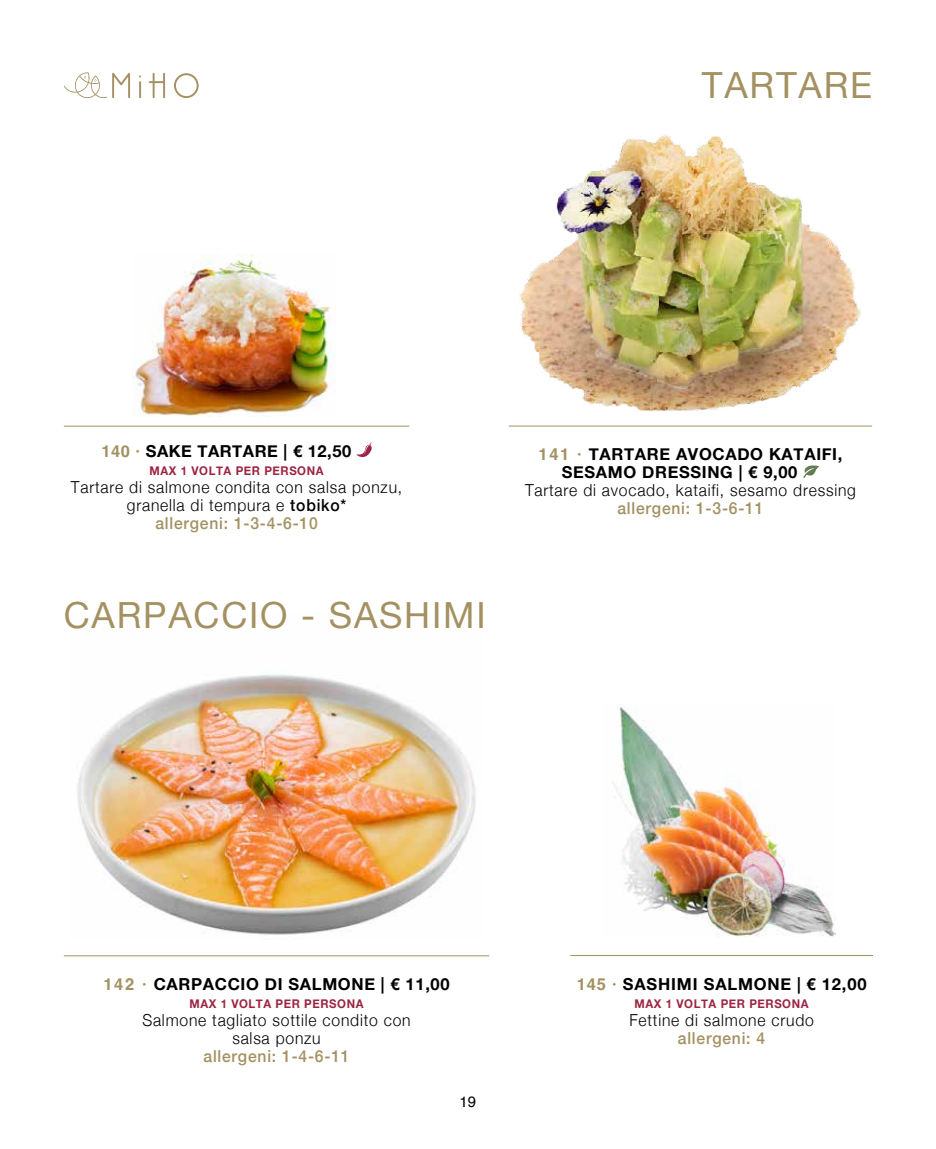
<style>
.page{position:relative;width:936px;height:1149px;background:#fff}
.page>*{position:absolute;margin:0;border:0;box-sizing:border-box;transform-origin:0 0}
.t1{font:36px "Helvetica Neue";letter-spacing:.05em;color:#a39161}
.t2{font:300 16.5px/18px "Helvetica Neue";letter-spacing:.05em;color:#000;text-align:center;scale:.95 1}
.t3{font:700 16.5px/18px "Helvetica Neue";letter-spacing:.04em;color:#000}
.t4{font:500 16.5px "Helvetica Neue";letter-spacing:.05em;color:#a39161;scale:.95 1}
.t5{font:15px "Helvetica";color:#000}
.t6{font:700 12px "Helvetica Neue";letter-spacing:.05em;color:#9c2543;scale:.95 1}
.s1{font-family:"Helvetica";color:#a39161}
.s2{font-weight:500}
.s3{font-weight:500;color:#a39161}
</style>
<div class="page">
<svg style="left:149px;top:73px;width:16px;height:25px"></svg>
<svg style="left:174px;top:73px;width:24px;height:25px"></svg>
<svg style="left:139px;top:75px;width:2px;height:23px"></svg>
<svg style="left:64px;top:72px;width:66px;height:26px"></svg>
<img style="left:77px;top:674px;width:399px;height:261px">
<img style="left:612px;top:707px;width:223px;height:228px">
<hr style="left:570px;top:954px;width:302px;height:1px;background:#a39161">
<svg style="left:803px;top:465px;width:16px;height:13px"></svg>
<hr style="left:509px;top:425px;width:363px;height:1px;background:#a39161">
<img style="left:519px;top:134px;width:342px;height:278px">
<hr style="left:64px;top:955px;width:425px;height:1px;background:#a39161">
<svg style="left:356px;top:442px;width:16px;height:15px"></svg>
<hr style="left:64px;top:425px;width:345px;height:1px;background:#a39161">
<img style="left:132px;top:254px;width:203px;height:163px">
<h1 class="t1" style="left:702px;top:59px;width:172px">TARTARE</h1>
<p class="t3" style="left:101px;top:442px;width:251px"><span class="s1">140 ·</span> SAKE TARTARE | € 12,50</p>
<p class="t6" style="left:150px;top:461px;width:185px">MAX 1 VOLTA PER PERSONA</p>
<p class="t2" style="left:71px;top:477px;width:350px">Tartare di salmone condita con salsa ponzu, granella di tempura e <span class="s2">tobiko*<br></span><span class="s3">allergeni: 1-3-4-6-10</span></p>
<h1 class="t1" style="left:64px;top:589px;width:423px">CARPACCIO - SASHIMI</h1>
<p class="t3" style="left:561px;top:445px;width:282px;text-indent:-23px"><span class="s1">141 ·</span> TARTARE AVOCADO KATAIFI,<br>SESAMO DRESSING | € 9,00</p>
<p class="t2" style="left:525px;top:479px;width:350px">Tartare di avocado, kataifi, sesamo dressing</p>
<p class="t4" style="left:617px;top:494px;width:155px">allergeni: 1-3-6-11</p>
<p class="t3" style="left:103px;top:975px;width:347px"><span class="s1">142 ·</span> CARPACCIO DI SALMONE | € 11,00</p>
<p class="t6" style="left:189px;top:994px;width:185px">MAX 1 VOLTA PER PERSONA</p>
<p class="t2" style="left:142px;top:1009px;width:284px">Salmone tagliato sottile condito con salsa ponzu</p>
<p class="t4" style="left:203px;top:1042px;width:155px">allergeni: 1-4-6-11</p>
<p class="t5" style="left:459px;top:1089px;width:18px">19</p>
<p class="t3" style="left:576px;top:975px;width:291px"><span class="s1">145 ·</span> SASHIMI SALMONE | € 12,00</p>
<p class="t6" style="left:634px;top:994px;width:185px">MAX 1 VOLTA PER PERSONA</p>
<p class="t2" style="left:629px;top:1009px;width:196px">Fettine di salmone crudo</p>
<p class="t4" style="left:678px;top:1024px;width:93px">allergeni: 4</p>
</div>
